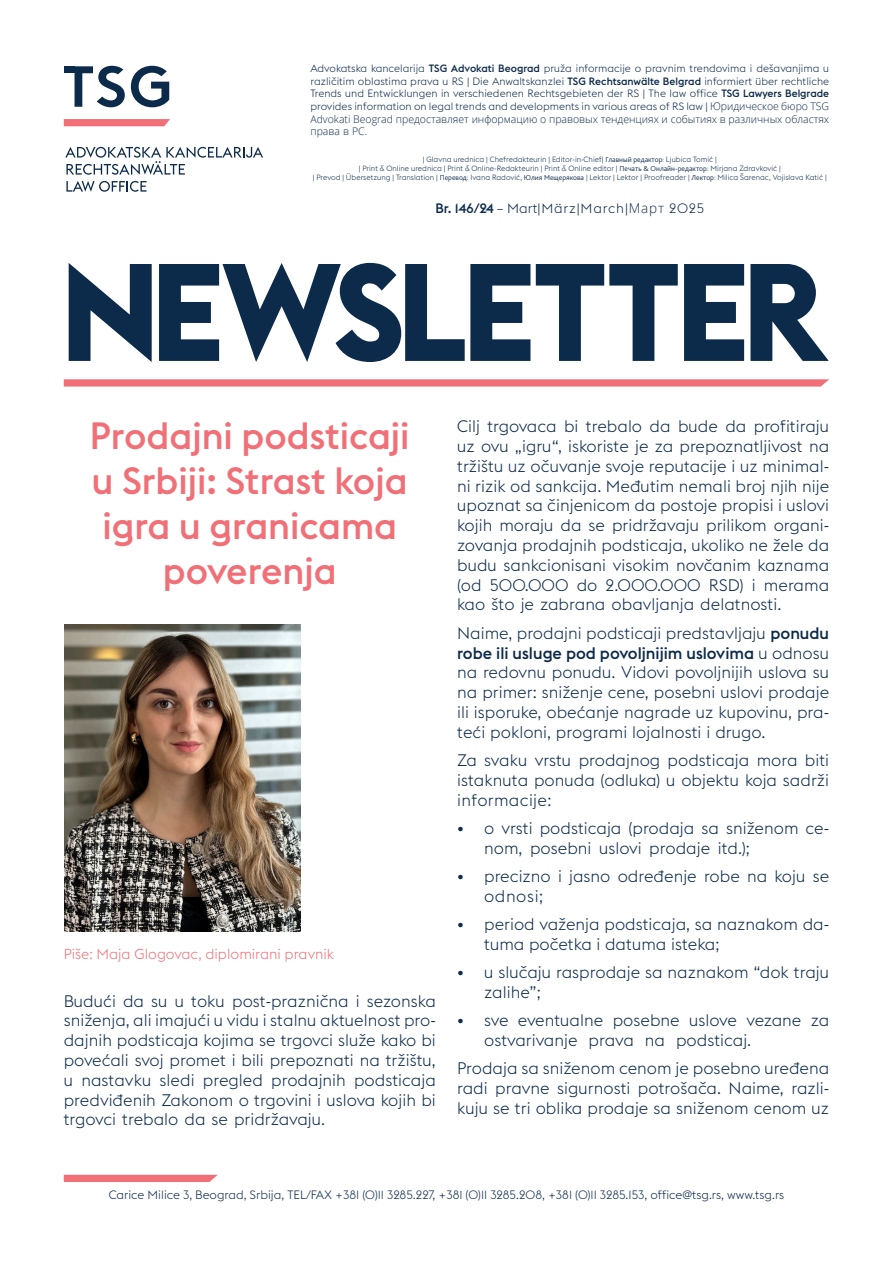
<style>
.page{position:relative;width:893px;height:1263px;background:#fff}
.page>*{position:absolute;margin:0;border:0;box-sizing:border-box;transform-origin:0 0}
.t1{font:700 136.5px "Euclid Flex";letter-spacing:-.04em;color:#0c2a49}
.t2{font:500 37.5px/45px "Euclid Flex";color:#f17077;text-align:center}
.t3{font:300 16.5px/19.8px "Euclid Flex";color:#0c2a49;text-align:justify}
.t4{font:300 14.25px "Euclid Flex";color:#f17077}
.t5{font:300 13.5px "Euclid Flex";letter-spacing:.06em;color:#0c2a49}
.t6{font:300 12px "Euclid Flex";color:#0c2a49}
.t7{font:300 10.5px/12.6px "Euclid Flex";color:#0c2a49;text-align:justify}
.t8{font:300 7.5px "Euclid Flex";color:#0c2a49}
.s1{font-weight:500}
.s2{font-family:"Open Sans"}
.s3{font-family:"Bliss Pro"}
</style>
<div class="page">
<svg style="left:65px;top:147px;width:198px;height:28px"></svg>
<svg style="left:66px;top:181px;width:81px;height:11px"></svg>
<div style="left:64px;top:66px;width:11px;height:7px;background:#0c2a49"></div>
<svg style="left:64px;top:119px;width:106px;height:7px"></svg>
<svg style="left:75px;top:66px;width:50px;height:41px"></svg>
<svg style="left:131px;top:66px;width:38px;height:41px"></svg>
<svg style="left:64px;top:1175px;width:154px;height:7px"></svg>
<img style="left:64px;top:624px;width:236px;height:307px">
<svg style="left:64px;top:379px;width:765px;height:8px;background:#f27d84"></svg>
<p class="t7" style="left:310px;top:62px;width:520px">Advokatska kancelarija <span class="s1">TSG Advokati Beograd</span> pruža informacije o pravnim trendovima i dešavanjima u različitim oblastima prava u RS | Die Anwaltskanzlei <span class="s1">TSG Rechtsanwälte Belgrad</span> informiert über rechtliche Trends und Entwicklungen in verschiedenen Rechtsgebieten der RS | The law office <span class="s1">TSG Lawyers Belgrade </span>provides information on legal trends and developments in various areas of RS law | <span class="s2">Юридическое бюро TSG Advokati Beograd предоставляет информацию о правовых тенденциях и событиях в различных областях права в РС</span><span class="s3">.</span></p>
<p class="t8" style="left:423px;top:155px;width:296px">| Glavna urednica | Chefredakteurin | Editor-in-Chief| <span class="s3">Главный редактор:</span> Ljubica Tomić |</p>
<p class="t8" style="left:359px;top:164px;width:424px">| Print &amp; Online urednica | Print &amp; Online-Redakteurin | Print &amp; Online editor | <span class="s3">Печать &amp; Oнлайн-редактор:</span> Mirjana Zdravković |</p>
<p class="t8" style="left:313px;top:173px;width:515px">| Prevod | Übersetzung | Translation | <span class="s3">Перевод:</span> Ivana Radović, <span class="s3">Юлия Мещерякова</span> | Lektor | Lektor | Proofreader | <span class="s3">Лектор:</span> Milica Šarenac, Vojislava Katić |</p>
<p class="t5" style="left:435px;top:200px;width:270px"><span class="s1">Br. 146/24</span> – Mart|März|March|<span class="s2">Март</span> 2025</p>
<p class="t1" style="left:60px;top:234px;width:769px">NEWSLETTER</p>
<p class="t2" style="left:90px;top:414px;width:321px">Prodajni podsticaji u Srbiji: Strast koja igra u granicama poverenja</p>
<p class="t4" style="left:64px;top:945px;width:272px">Piše: Maja Glogovac, diplomirani pravnik</p>
<p class="t3" style="left:64px;top:991px;width:374px">Budući da su u toku post-praznična i sezonska sniženja, ali imajući u vidu i stalnu aktuelnost pro&shy;dajnih podsticaja kojima se trgovci služe kako bi povećali svoj promet i bili prepoznati na tržištu, u nastavku sledi pregled prodajnih podsticaja predviđenih Zakonom o trgovini i uslova kojih bi trgovci trebalo da se pridržavaju.</p>
<p class="t3" style="left:457px;top:417px;width:374px">Cilj trgovaca bi trebalo da bude da profitiraju uz ovu „igru“, iskoriste je za prepoznatljivost na tržištu uz očuvanje svoje reputacije i uz minimal&shy;ni rizik od sankcija. Međutim nemali broj njih nije upoznat sa činjenicom da postoje propisi i uslovi kojih moraju da se pridržavaju prilikom organi&shy;zovanja prodajnih podsticaja, ukoliko ne žele da budu sankcionisani visokim novčanim kaznama (od 500.000 do 2.000.000 RSD) i merama kao što je zabrana obavljanja delatnosti.</p>
<p class="t3" style="left:457px;top:623px;width:374px">Naime, prodajni podsticaji predstavljaju <span class="s1">ponudu robe ili usluge pod povoljnijim uslovima</span> u odnosu na redovnu ponudu. Vidovi povoljnijih uslova su na primer: sniženje cene, posebni uslovi prodaje ili isporuke, obećanje nagrade uz kupovinu, pra&shy;teći pokloni, programi lojalnosti i drugo.</p>
<p class="t3" style="left:457px;top:750px;width:374px">Za svaku vrstu prodajnog podsticaja mora biti istaknuta ponuda (odluka) u objektu koja sadrži informacije:</p>
<p class="t3" style="left:484px;top:818px;width:347px;text-indent:-27px">• o vrsti podsticaja (prodaja sa sniženom ce&shy;nom, posebni uslovi prodaje itd.);</p>
<p class="t3" style="left:484px;top:866px;width:347px;text-indent:-27px">• precizno i jasno određenje robe na koju se odnosi;</p>
<p class="t3" style="left:484px;top:914px;width:347px;text-indent:-27px">• period važenja podsticaja, sa naznakom da&shy;tuma početka i datuma isteka;</p>
<p class="t3" style="left:484px;top:963px;width:347px;text-indent:-27px">• u slučaju rasprodaje sa naznakom “dok traju zalihe”;</p>
<p class="t3" style="left:484px;top:1011px;width:347px;text-indent:-27px">• sve eventualne posebne uslove vezane za ostvarivanje prava na podsticaj.</p>
<p class="t3" style="left:457px;top:1059px;width:374px">Prodaja sa sniženom cenom je posebno uređena radi pravne sigurnosti potrošača. Naime, razli&shy;kuju se tri oblika prodaje sa sniženom cenom uz</p>
<p class="t6" style="left:109px;top:1188px;width:677px">Carice Milice 3, Beograd, Srbija, TEL/FAX +381 (0)11 3285.227, +381 (0)11 3285.208, +381 (0)11 3285.153, office@tsg.rs, www.tsg.rs</p>
</div>
